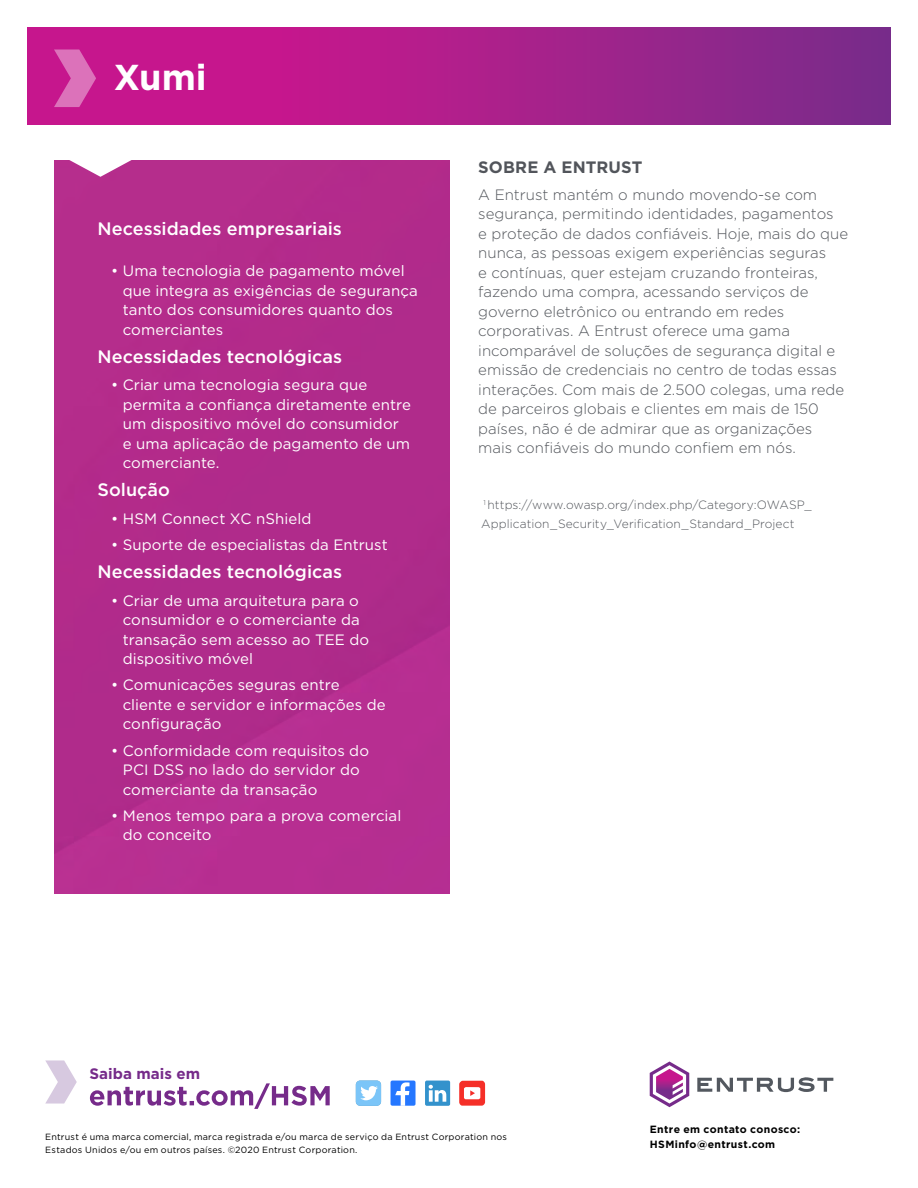
<style>
.page{position:relative;width:918px;height:1188px;background:#fff}
.page>*{position:absolute;margin:0;border:0;box-sizing:border-box;transform-origin:0 0}
.Company_Name{font:700 36px "Gotham";color:#fff}
.Sidebar_bullet_copy{font:500 18px "Gotham";color:#fff}
.header_1{font:700 16.5px "Gotham";letter-spacing:.01em;color:#52555b}
.t1{font:700 15.15px "Gotham";color:#762b8a}
.Sidebar_bullet_copy-2{font:15px/19.5px "Gotham";letter-spacing:.005em;color:#fff}
.Body_copy{font:300 15px/19.5px "Gotham";color:#52555b}
.Sidebar_Headline{font:300 12px/18.5px "Gotham";letter-spacing:.005em;color:#52555b}
.t2{font:700 10.5px/15px "Gotham";letter-spacing:.035em;color:#000}
.t3{font:9px/13.5px "Gotham";letter-spacing:.025em;color:#000}
</style>
<div class="page">
<div style="left:54px;top:160px;width:395px;height:734px;background:#b32b8b"></div>
<svg style="left:27px;top:27px;width:864px;height:98px;background:#a91f8b"></svg>
<svg style="left:54px;top:50px;width:80px;height:127px"></svg>
<div style="left:391px;top:1081px;width:25px;height:25px;background:#2577ff;border-radius:2px"></div>
<svg style="left:395px;top:1082px;width:15px;height:24px"></svg>
<div style="left:425px;top:1081px;width:25px;height:25px;background:#3392cc;border-radius:2px"></div>
<svg style="left:429px;top:1085px;width:17px;height:17px"></svg>
<div style="left:356px;top:1081px;width:25px;height:25px;background:#7bc5f8;border-radius:4px"></div>
<svg style="left:360px;top:1086px;width:18px;height:14px"></svg>
<svg style="left:459px;top:1081px;width:26px;height:25px"></svg>
<svg style="left:90px;top:1083px;width:240px;height:26px"></svg>
<svg style="left:45px;top:1060px;width:32px;height:44px"></svg>
<svg style="left:697px;top:1077px;width:136px;height:15px"></svg>
<svg style="left:650px;top:1062px;width:39px;height:45px"></svg>
<p class="Company_Name" style="left:114px;top:54px;width:95px">Xumi</p>
<p class="Sidebar_bullet_copy" style="left:98px;top:217px;width:246px">Necessidades empresariais</p>
<p class="Sidebar_bullet_copy-2" style="left:123px;top:261px;width:297px;text-indent:-12px">• Uma tecnologia de pagamento móvel que integra as exigências de segurança tanto dos consumidores quanto dos comerciantes</p>
<p class="Sidebar_bullet_copy" style="left:98px;top:344px;width:246px">Necessidades tecnológicas</p>
<p class="Sidebar_bullet_copy-2" style="left:123px;top:375px;width:290px;text-indent:-12px">• Criar uma tecnologia segura que permita a confiança diretamente entre um dispositivo móvel do consumidor e uma aplicação de pagamento de um comerciante.</p>
<p class="Sidebar_bullet_copy" style="left:98px;top:478px;width:74px">Solução</p>
<p class="Sidebar_bullet_copy-2" style="left:111px;top:508px;width:202px">• HSM Connect XC nShield</p>
<p class="Sidebar_bullet_copy-2" style="left:111px;top:535px;width:278px">• Suporte de especialistas da Entrust</p>
<p class="Sidebar_bullet_copy" style="left:98px;top:560px;width:246px">Necessidades tecnológicas</p>
<p class="Sidebar_bullet_copy-2" style="left:123px;top:590px;width:248px;text-indent:-12px">• Criar de uma arquitetura para o consumidor e o comerciante da transação sem acesso ao TEE do dispositivo móvel</p>
<p class="Sidebar_bullet_copy-2" style="left:123px;top:675px;width:265px;text-indent:-12px">• Comunicações seguras entre cliente e servidor e informações de configuração</p>
<p class="Sidebar_bullet_copy-2" style="left:123px;top:740px;width:248px;text-indent:-12px">• Conformidade com requisitos do<br>PCI DSS no lado do servidor do comerciante da transação</p>
<p class="Sidebar_bullet_copy-2" style="left:123px;top:805px;width:280px;text-indent:-12px">• Menos tempo para a prova comercial do conceito</p>
<p class="header_1" style="left:478px;top:157px;width:166px">SOBRE A ENTRUST</p>
<p class="Body_copy" style="left:478px;top:184px;width:371px">A Entrust mantém o mundo movendo-se com segurança, permitindo identidades, pagamentos<br>e proteção de dados confiáveis. Hoje, mais do que nunca, as pessoas exigem experiências seguras<br>e contínuas, quer estejam cruzando fronteiras, fazendo uma compra, acessando serviços de governo eletrônico ou entrando em redes corporativas. A Entrust oferece uma gama incomparável de soluções de segurança digital e emissão de credenciais no centro de todas essas interações. Com mais de 2.500 colegas, uma rede de parceiros globais e clientes em mais de 150 países, não é de admirar que as organizações mais confiáveis do mundo confiem em nós.</p>
<p class="Sidebar_Headline" style="left:481px;top:495px;width:332px"><sup>1</sup> https://www.owasp.org/index.php/Category:OWASP_<br>Application_Security_Verification_Standard_Project</p>
<p class="t1" style="left:90px;top:1064px;width:112px">Saiba mais em</p>
<p class="t3" style="left:45px;top:1130px;width:463px">Entrust é uma marca comercial, marca registrada e/ou marca de serviço da Entrust Corporation nos<br>Estados Unidos e/ou em outros países. ©2020 Entrust Corporation.</p>
<p class="t2" style="left:650px;top:1122px;width:152px">Entre em contato conosco:<br>HSMinfo@entrust.com</p>
</div>
